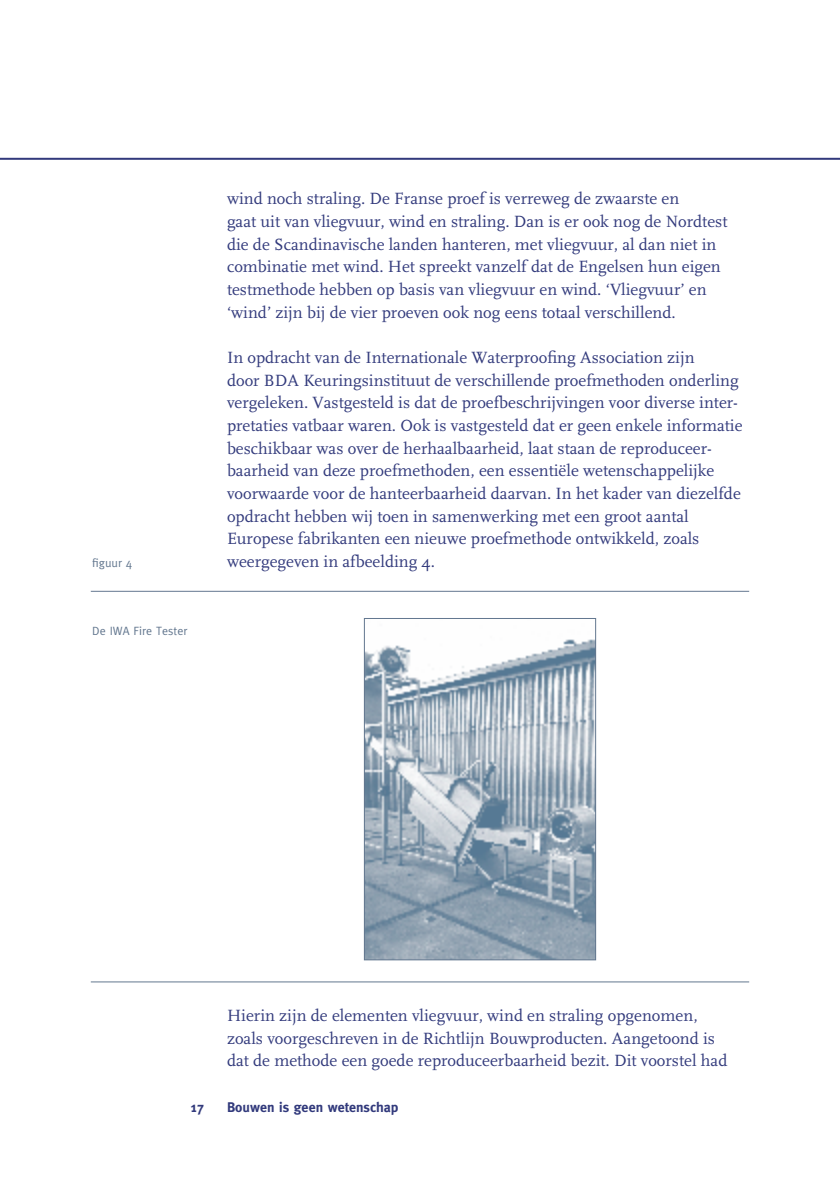
<style>
.page{position:relative;width:840px;height:1191px;background:#fff}
.page>*{position:absolute;margin:0;border:0;box-sizing:border-box;transform-origin:0 0}
._1_Platte_tekst{font:17px/22.6px "Scala";color:#323a7c}
.t1{font:700 14px "Meta";color:#323a7c}
._1_Platte_tekst-2{font:12px "Meta";color:#63778f}
</style>
<div class="page">
<img style="left:366px;top:639px;width:227px;height:319px">
<div style="left:364px;top:618px;width:231px;height:342px;border:1px solid #63778f"></div>
<hr style="left:91px;top:981px;width:657px;height:1px;background:#63778f">
<hr style="left:91px;top:591px;width:657px;height:1px;background:#63778f">
<hr style="left:0;top:158px;width:839px;height:2px;background:#323a7c">
<p class="_1_Platte_tekst-2" style="left:92px;top:556px;width:42px">figuur 4</p>
<p class="_1_Platte_tekst-2" style="left:92px;top:624px;width:96px">De IWA Fire Tester</p>
<p class="_1_Platte_tekst" style="left:227px;top:188px;width:501px">wind noch straling. De Franse proef is verreweg de zwaarste en<br>gaat uit van vliegvuur, wind en straling. Dan is er ook nog de Nordtest die de Scandinavische landen hanteren, met vliegvuur, al dan niet in combinatie met wind. Het spreekt vanzelf dat de Engelsen hun eigen testmethode hebben op basis van vliegvuur en wind. ‘Vliegvuur’ en ‘wind’ zijn bij de vier proeven ook nog eens totaal verschillend.</p>
<p class="_1_Platte_tekst" style="left:227px;top:346px;width:513px">In opdracht van de Internationale Waterproofing Association zijn<br>door BDA Keuringsinstituut de verschillende proefmethoden onderling vergeleken. Vastgesteld is dat de proefbeschrijvingen voor diverse inter-</p>
<p class="_1_Platte_tekst" style="left:227px;top:414px;width:516px">pretaties vatbaar waren. Ook is vastgesteld dat er geen enkele informatie beschikbaar was over de herhaalbaarheid, laat staan de reproduceer&shy;baarheid van deze proefmethoden, een essentiële wetenschappelijke voorwaarde voor de hanteerbaarheid daarvan. In het kader van diezelfde opdracht hebben wij toen in samenwerking met een groot aantal Europese fabrikanten een nieuwe proefmethode ontwikkeld, zoals weergegeven in afbeelding 4.</p>
<p class="_1_Platte_tekst" style="left:227px;top:1004px;width:501px">Hierin zijn de elementen vliegvuur, wind en straling opgenomen, zoals voorgeschreven in de Richtlijn Bouwproducten. Aangetoond is dat de methode een goede reproduceerbaarheid bezit. Dit voorstel had</p>
<p class="t1" style="left:190px;top:1098px;width:15px">17</p>
<p class="t1" style="left:227px;top:1098px;width:173px">Bouwen is geen wetenschap</p>
</div>
